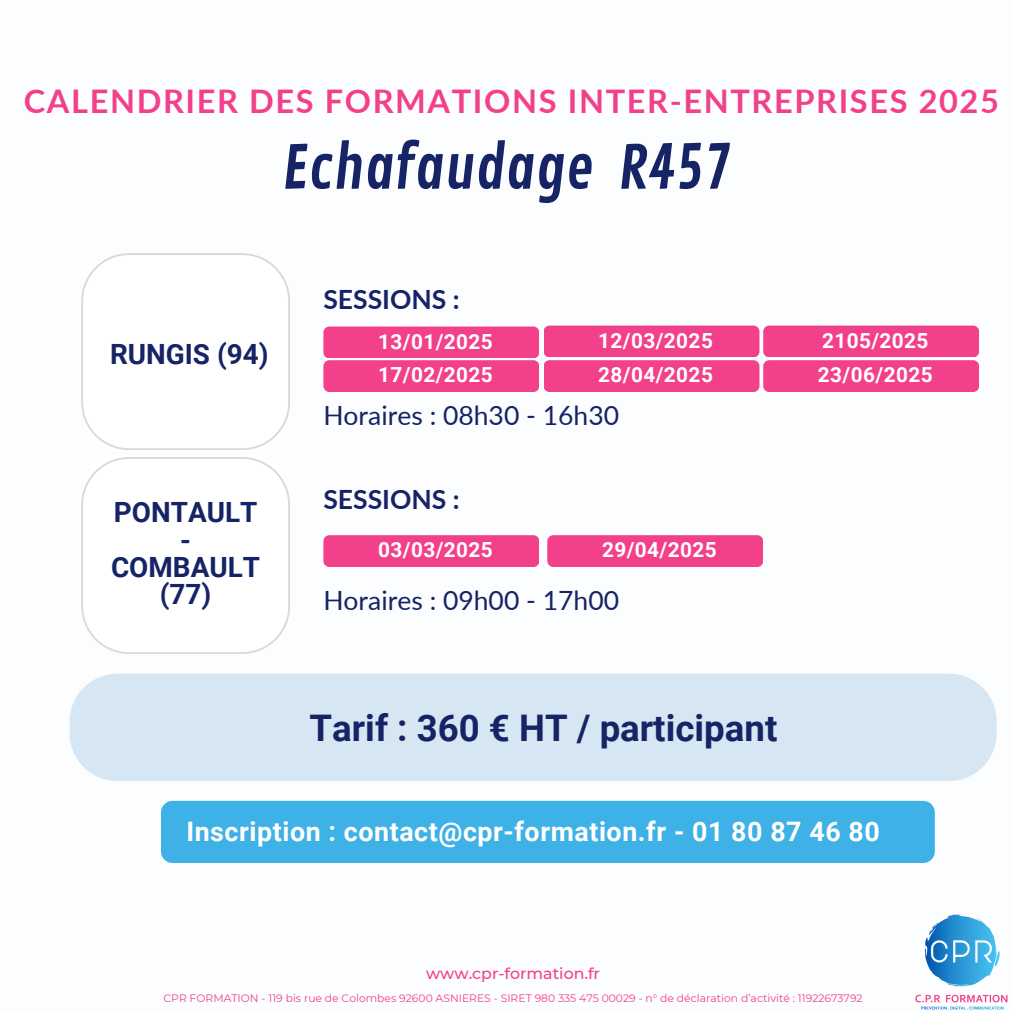
<style>
.page{position:relative;width:1013px;height:1013px;background:#fff}
.page>*{position:absolute;margin:0;border:0;box-sizing:border-box;transform-origin:0 0}
.t1{font:58.75px "Contrail One";color:#162466}
.t2{font:700 36.62px "Roboto";color:#162466}
.t3{font:700 32.5px "Lato";letter-spacing:.05em;color:#f2408a}
.t4{font:700 27.88px/27.2px "Roboto";color:#162466;text-align:center}
.t5{font:700 26.88px "Roboto";letter-spacing:.02em;color:#fff}
.t6{font:26.5px "Lato";color:#162466}
.t7{font:700 26.5px "Lato";color:#162466}
.t8{font:700 20.75px "Roboto";letter-spacing:.02em;color:#fff}
.t9{font:500 15.75px "Montserrat";color:#f2408a}
.t10{font:10.75px "Montserrat";color:#f2408a}
</style>
<div class="page">
<div style="left:0;top:0;width:1012px;height:1012px;background:#fbfdfe"></div>
<div style="left:323px;top:326px;width:216px;height:32px;background:#f2408a;border-radius:6px"></div>
<img style="left:915px;top:914px;width:93px;height:96px">
<svg style="left:81px;top:253px;width:209px;height:197px"></svg>
<svg style="left:81px;top:457px;width:209px;height:197px"></svg>
<div style="left:161px;top:800px;width:773px;height:63px;background:#3eb1e6;border-radius:12px"></div>
<div style="left:323px;top:360px;width:216px;height:32px;background:#f2408a;border-radius:6px"></div>
<div style="left:543px;top:325px;width:216px;height:32px;background:#f2408a;border-radius:6px"></div>
<div style="left:323px;top:535px;width:216px;height:32px;background:#f2408a;border-radius:6px"></div>
<div style="left:547px;top:535px;width:216px;height:32px;background:#f2408a;border-radius:6px"></div>
<div style="left:543px;top:360px;width:216px;height:32px;background:#f2408a;border-radius:6px"></div>
<div style="left:763px;top:325px;width:216px;height:32px;background:#f2408a;border-radius:6px"></div>
<div style="left:763px;top:360px;width:216px;height:32px;background:#f2408a;border-radius:6px"></div>
<div style="left:70px;top:673px;width:926px;height:108px;background:#d6e6f3"></div>
<p class="t3" style="left:24px;top:80px;width:976px">CALENDRIER DES FORMATIONS INTER-ENTREPRISES 2025</p>
<p class="t1" style="left:282px;top:133px;width:450px">Echafaudage R457</p>
<h3 class="t4" style="left:110px;top:340px;width:160px">RUNGIS (94)</h3>
<p class="t4" style="left:111px;top:499px;width:151px">PONTAULT -<br>COMBAULT (77)</p>
<h1 class="t7" style="left:323px;top:282px;width:138px">SESSIONS :</h1>
<h4 class="t8" style="left:378px;top:330px;width:116px">13/01/2025</h4>
<p class="t8" style="left:378px;top:363px;width:116px">17/02/2025</p>
<p class="t8" style="left:598px;top:328px;width:116px">12/03/2025</p>
<p class="t8" style="left:598px;top:363px;width:116px">28/04/2025</p>
<h4 class="t6" style="left:323px;top:399px;width:297px">Horaires : 08h30 - 16h30</h4>
<h4 class="t7" style="left:323px;top:483px;width:138px">SESSIONS :</h4>
<h6 class="t8" style="left:378px;top:538px;width:116px">03/03/2025</h6>
<h4 class="t8" style="left:602px;top:538px;width:116px">29/04/2025</h4>
<p class="t6" style="left:323px;top:584px;width:297px">Horaires : 09h00 - 17h00</p>
<p class="t2" style="left:309px;top:707px;width:469px">Tarif : 360 € HT / participant</p>
<p class="t8" style="left:822px;top:328px;width:108px">2105/2025</p>
<h6 class="t8" style="left:818px;top:363px;width:116px">23/06/2025</h6>
<p class="t5" style="left:186px;top:816px;width:695px">Inscription : contact@cpr-formation.fr - 01 80 87 46 80</p>
<h5 class="t9" style="left:426px;top:963px;width:175px">www.cpr-formation.fr</h5>
<h2 class="t10" style="left:163px;top:992px;width:700px">CPR FORMATION - 119 bis rue de Colombes 92600 ASNIERES - SIRET 980 335 475 00029 - n° de déclaration d’activité : 11922673792</h2>
</div>
